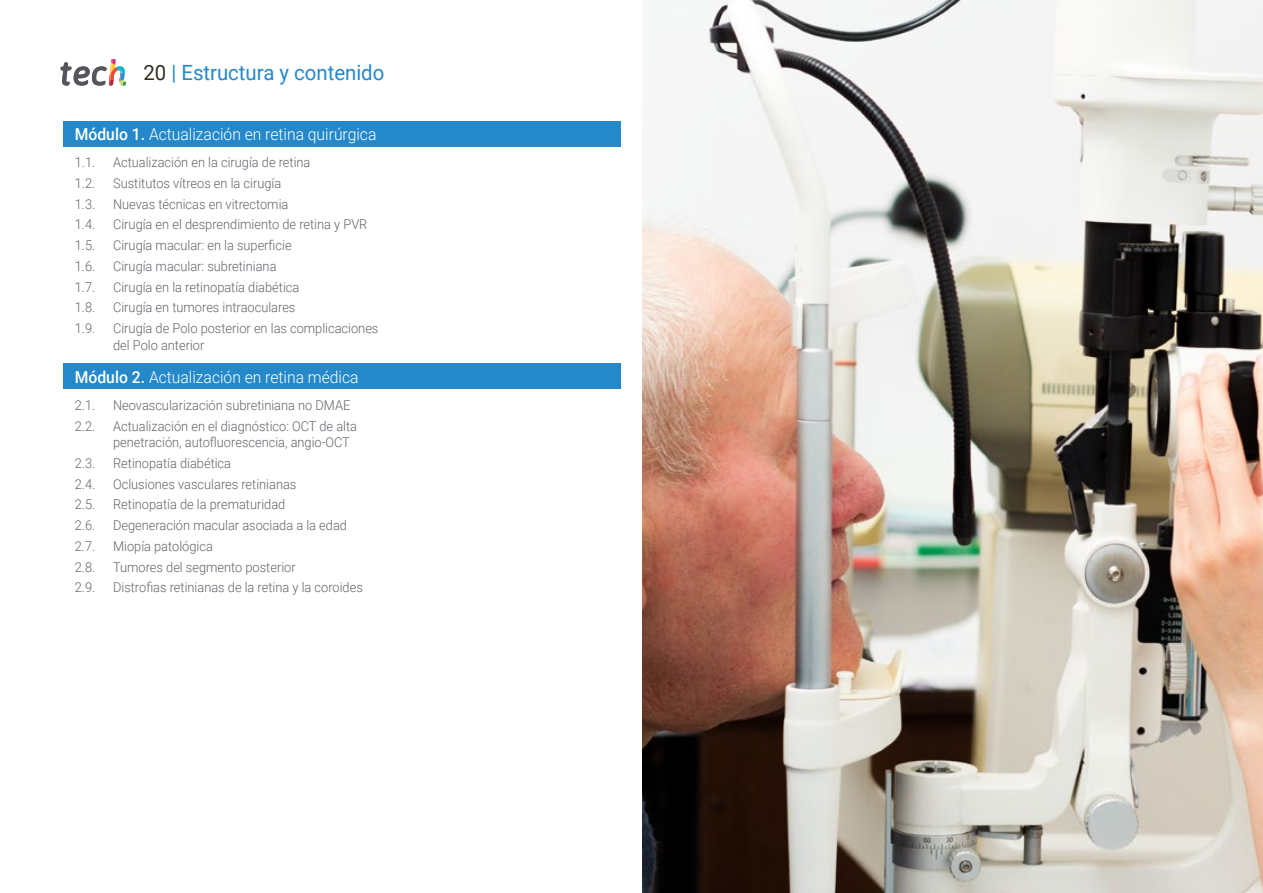
<style>
.page{position:relative;width:1263px;height:893px;background:#fff}
.page>*{position:absolute;margin:0;border:0;box-sizing:border-box;transform-origin:0 0}
.t1{font:21px "Roboto";color:#2488c9}
.t2{font:300 16.5px "Roboto";color:#fff;scale:.95 1}
.t3{font:300 13.5px/16.5px "Roboto";color:#61646a;scale:.95 1}
.s1{color:#312e20}
.s2{font-weight:500}
</style>
<div class="page">
<div style="left:64px;top:121px;width:557px;height:25px;background:#2488c9"></div>
<div style="left:64px;top:364px;width:557px;height:25px;background:#2488c9"></div>
<img style="left:642px;top:0;width:621px;height:893px">
<svg style="left:61px;top:59px;width:65px;height:27px"></svg>
<h1 class="t1" style="left:144px;top:57px;width:242px"><span class="s1">20</span> | Estructura y contenido</h1>
<p class="t2" style="left:75px;top:123px;width:319px"><span class="s2">Módulo 1.</span> Actualización en retina quirúrgica</p>
<p class="t3" style="left:75px;top:154px;width:23px">1.1.</p>
<p class="t3" style="left:113px;top:154px;width:209px">Actualización en la cirugía de retina</p>
<p class="t3" style="left:75px;top:174px;width:23px">1.2.</p>
<p class="t3" style="left:113px;top:174px;width:179px">Sustitutos vítreos en la cirugía</p>
<p class="t3" style="left:75px;top:195px;width:23px">1.3.</p>
<p class="t3" style="left:113px;top:195px;width:186px">Nuevas técnicas en vitrectomia</p>
<p class="t3" style="left:75px;top:216px;width:23px">1.4.</p>
<p class="t3" style="left:113px;top:216px;width:269px">Cirugía en el desprendimiento de retina y PVR</p>
<p class="t3" style="left:75px;top:237px;width:23px">1.5.</p>
<p class="t3" style="left:113px;top:237px;width:189px">Cirugía macular: en la superficie</p>
<p class="t3" style="left:75px;top:257px;width:23px">1.6.</p>
<p class="t3" style="left:113px;top:257px;width:174px">Cirugía macular: subretiniana</p>
<p class="t3" style="left:75px;top:278px;width:23px">1.7.</p>
<p class="t3" style="left:113px;top:278px;width:198px">Cirugía en la retinopatía diabética</p>
<p class="t3" style="left:75px;top:299px;width:23px">1.8.</p>
<p class="t3" style="left:113px;top:299px;width:193px">Cirugía en tumores intraoculares</p>
<p class="t3" style="left:75px;top:320px;width:23px">1.9.</p>
<p class="t3" style="left:113px;top:320px;width:281px">Cirugía de Polo posterior en las complicaciones del Polo anterior</p>
<p class="t2" style="left:75px;top:365px;width:300px"><span class="s2">Módulo 2.</span> Actualización en retina médica</p>
<p class="t3" style="left:75px;top:396px;width:23px">2.1.</p>
<p class="t3" style="left:113px;top:396px;width:251px">Neovascularización subretiniana no DMAE</p>
<p class="t3" style="left:75px;top:417px;width:23px">2.2.</p>
<p class="t3" style="left:113px;top:417px;width:258px">Actualización en el diagnóstico: OCT de alta penetración, autofluorescencia, angio-OCT</p>
<p class="t3" style="left:75px;top:454px;width:23px">2.3.</p>
<p class="t3" style="left:113px;top:454px;width:126px">Retinopatía diabética</p>
<p class="t3" style="left:75px;top:475px;width:23px">2.4.</p>
<p class="t3" style="left:113px;top:475px;width:194px">Oclusiones vasculares retinianas</p>
<p class="t3" style="left:75px;top:496px;width:23px">2.5.</p>
<p class="t3" style="left:113px;top:496px;width:183px">Retinopatía de la prematuridad</p>
<p class="t3" style="left:75px;top:517px;width:23px">2.6.</p>
<p class="t3" style="left:113px;top:517px;width:248px">Degeneración macular asociada a la edad</p>
<p class="t3" style="left:75px;top:537px;width:23px">2.7.</p>
<p class="t3" style="left:113px;top:537px;width:107px">Miopía patológica</p>
<p class="t3" style="left:75px;top:558px;width:23px">2.8.</p>
<p class="t3" style="left:113px;top:558px;width:194px">Tumores del segmento posterior</p>
<p class="t3" style="left:75px;top:579px;width:23px">2.9.</p>
<p class="t3" style="left:113px;top:579px;width:264px">Distrofias retinianas de la retina y la coroides</p>
</div>
